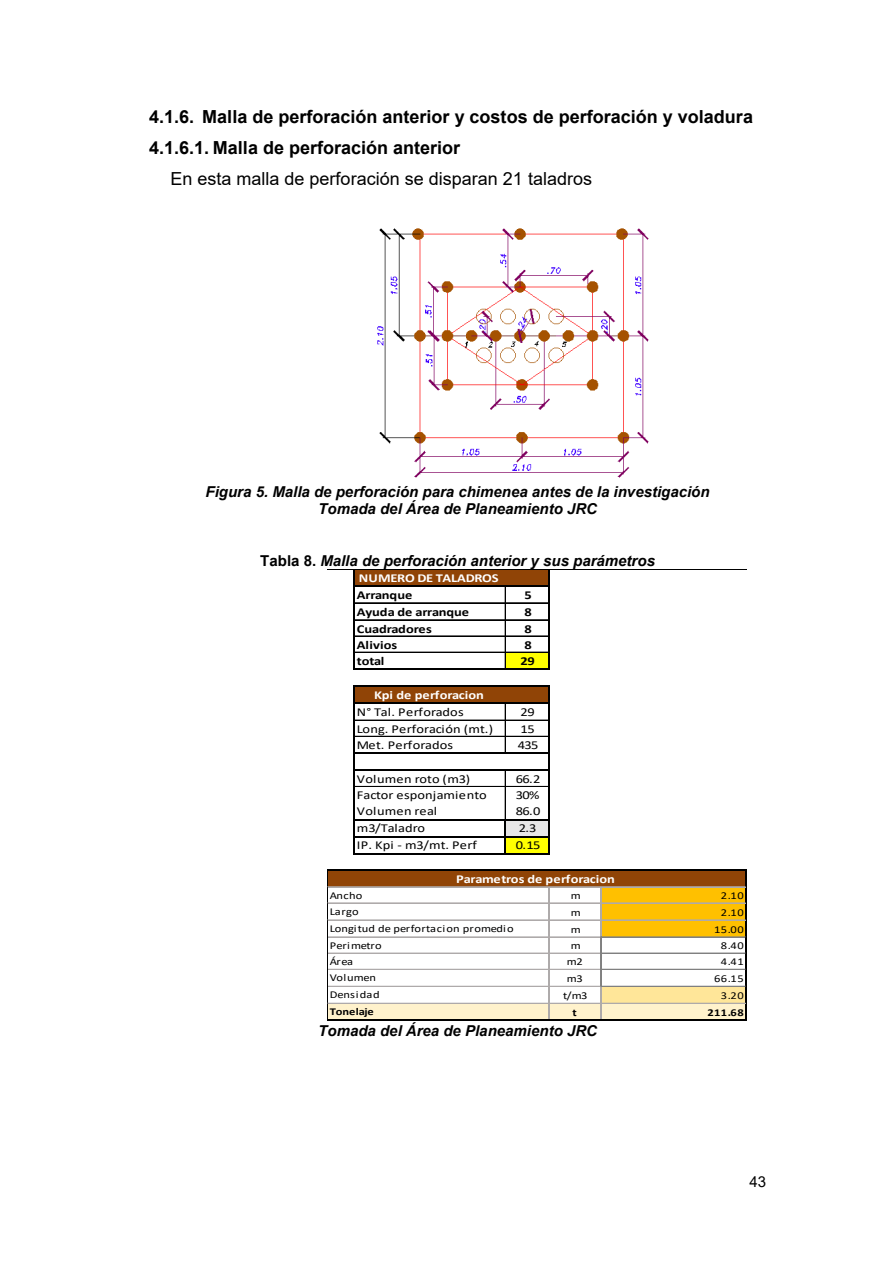
<style>
.page{position:relative;width:894px;height:1263px;background:#fff}
.page>*{position:absolute;margin:0;border:0;box-sizing:border-box;transform-origin:0 0}
.t1{font:700 18px "Arial";color:#000}
.t2{font:18px "Arial";color:#000}
.t3{font:italic 700 15px "Arial";color:#000}
.t4{font:15px "Arial";color:#000}
.InlineShape{font:12.15px "Calibri";letter-spacing:.005em;color:#000;scale:1.19 1}
.InlineShape-2{font:700 12.15px/17px "Calibri";letter-spacing:-.005em;color:#fff;scale:1.19 1}
.InlineShape-3{font:700 12.15px "Calibri";letter-spacing:-.005em;color:#000;scale:1.19 1}
.InlineShape-4{font:10.5px/16.6px "Calibri";letter-spacing:.015em;color:#000;scale:1.19 1}
.InlineShape-5{font:700 10.5px "Calibri";color:#000;scale:1.19 1}
.s1{font-style:normal}
.s2{color:#000}
.s3{font-weight:400;color:#000}
.s4{font-weight:700}
</style>
<div class="page">
<div style="left:354px;top:570px;width:195px;height:16px;background:#904406"></div>
<div style="left:505px;top:652px;width:44px;height:18px;background:#ff0"></div>
<div style="left:354px;top:686px;width:195px;height:18px;background:#904406"></div>
<div style="left:505px;top:819px;width:44px;height:18px;background:#e7e6e6"></div>
<div style="left:505px;top:836px;width:44px;height:18px;background:#ff0"></div>
<div style="left:328px;top:870px;width:418px;height:17px;background:#904406"></div>
<div style="left:600px;top:887px;width:146px;height:17px;background:#ffc000"></div>
<div style="left:600px;top:903px;width:146px;height:18px;background:#ffc000"></div>
<div style="left:600px;top:920px;width:146px;height:18px;background:#ffc000"></div>
<div style="left:600px;top:986px;width:146px;height:18px;background:#ffe699"></div>
<div style="left:328px;top:1003px;width:418px;height:18px;background:#fff2cc"></div>
<hr style="left:353px;top:570px;width:2px;height:100px;background:#000">
<hr style="left:547px;top:570px;width:2px;height:100px;background:#000">
<hr style="left:504px;top:586px;width:1px;height:82px;background:#000">
<hr style="left:505px;top:586px;width:1px;height:82px;background:#000">
<hr style="left:504px;top:704px;width:1px;height:48px;background:#000">
<hr style="left:505px;top:704px;width:1px;height:48px;background:#000">
<hr style="left:504px;top:771px;width:1px;height:48px;background:#000">
<hr style="left:505px;top:771px;width:1px;height:48px;background:#000">
<hr style="left:547px;top:687px;width:2px;height:167px;background:#000">
<hr style="left:328px;top:936px;width:272px;height:1px;background:#aeaaaa">
<hr style="left:328px;top:937px;width:272px;height:1px;background:#aeaaaa">
<hr style="left:600px;top:887px;width:1px;height:50px;background:#aeaaaa">
<hr style="left:328px;top:953px;width:272px;height:1px;background:#aeaaaa">
<hr style="left:328px;top:969px;width:272px;height:1px;background:#aeaaaa">
<hr style="left:328px;top:986px;width:272px;height:1px;background:#aeaaaa">
<hr style="left:600px;top:937px;width:1px;height:50px;background:#808080">
<hr style="left:327px;top:870px;width:1px;height:151px;background:#000">
<hr style="left:353px;top:685px;width:2px;height:169px;background:#000">
<hr style="left:548px;top:887px;width:1px;height:132px;background:#aeaaaa">
<hr style="left:744px;top:871px;width:2px;height:150px;background:#000">
<hr style="left:504px;top:820px;width:2px;height:34px;background:#000">
<hr style="left:600px;top:987px;width:1px;height:32px;background:#aeaaaa">
<hr style="left:328px;top:569px;width:418px;height:1px;background:#000">
<hr style="left:355px;top:585px;width:194px;height:1px;background:#000">
<hr style="left:355px;top:602px;width:192px;height:1px;background:#000">
<hr style="left:355px;top:603px;width:192px;height:1px;background:#000">
<hr style="left:355px;top:619px;width:192px;height:1px;background:#000">
<hr style="left:355px;top:620px;width:192px;height:1px;background:#000">
<hr style="left:355px;top:636px;width:192px;height:1px;background:#000">
<hr style="left:355px;top:652px;width:192px;height:1px;background:#000">
<hr style="left:355px;top:668px;width:194px;height:2px;background:#000">
<hr style="left:355px;top:685px;width:194px;height:2px;background:#000">
<hr style="left:355px;top:702px;width:194px;height:2px;background:#000">
<hr style="left:355px;top:720px;width:192px;height:1px;background:#000">
<hr style="left:355px;top:736px;width:192px;height:1px;background:#000">
<hr style="left:355px;top:752px;width:194px;height:2px;background:#000">
<hr style="left:355px;top:769px;width:194px;height:2px;background:#000">
<hr style="left:355px;top:786px;width:192px;height:1px;background:#000">
<hr style="left:355px;top:819px;width:194px;height:1px;background:#000">
<hr style="left:355px;top:836px;width:194px;height:1px;background:#000">
<hr style="left:355px;top:853px;width:194px;height:1px;background:#000">
<hr style="left:328px;top:870px;width:418px;height:1px;background:#000">
<hr style="left:328px;top:886px;width:416px;height:1px;background:#aeaaaa">
<hr style="left:328px;top:887px;width:416px;height:1px;background:#aeaaaa">
<hr style="left:328px;top:903px;width:416px;height:1px;background:#aeaaaa">
<hr style="left:328px;top:920px;width:416px;height:1px;background:#aeaaaa">
<hr style="left:601px;top:936px;width:143px;height:1px;background:#808080">
<hr style="left:601px;top:937px;width:143px;height:1px;background:#808080">
<hr style="left:601px;top:953px;width:143px;height:1px;background:#808080">
<hr style="left:601px;top:969px;width:143px;height:1px;background:#808080">
<hr style="left:601px;top:986px;width:143px;height:1px;background:#808080">
<hr style="left:328px;top:1003px;width:416px;height:1px;background:#aeaaaa">
<hr style="left:328px;top:1019px;width:418px;height:2px;background:#000">
<img style="left:377px;top:228px;width:272px;height:250px">
<h3 class="t1" style="left:149px;top:104px;width:605px">4.1.6. Malla de perforación anterior y costos de perforación y voladura</h3>
<h4 class="t1" style="left:149px;top:135px;width:312px">4.1.6.1. Malla de perforación anterior</h4>
<p class="t2" style="left:170px;top:167px;width:423px">En esta malla de perforación se disparan 21 taladros</p>
<p class="t3" style="left:205px;top:481px;width:505px">Figura 5. Malla de perforación para chimenea antes de la investigación</p>
<p class="t3" style="left:318px;top:499px;width:280px">Tomada del Área de Planeamiento JRC</p>
<p class="t3" style="left:260px;top:550px;width:396px"><span class="s1">Tabla 8.</span> Malla de perforación anterior y sus parámetros</p>
<p class="InlineShape-2" style="left:357px;top:569px;width:120px">NUMERO DE TALADROS<br><span class="s2">Arranque</span></p>
<p class="InlineShape-3" style="left:524px;top:586px;width:8px">5</p>
<p class="InlineShape-3" style="left:357px;top:603px;width:96px">Ayuda de arranque</p>
<p class="InlineShape-3" style="left:524px;top:603px;width:8px">8</p>
<p class="InlineShape-3" style="left:357px;top:620px;width:65px">Cuadradores</p>
<p class="InlineShape-3" style="left:524px;top:620px;width:8px">8</p>
<p class="InlineShape-3" style="left:357px;top:636px;width:35px">Alivios</p>
<p class="InlineShape-3" style="left:524px;top:636px;width:8px">8</p>
<p class="InlineShape-3" style="left:357px;top:652px;width:25px">total</p>
<p class="InlineShape-3" style="left:520px;top:652px;width:13px">29</p>
<p class="InlineShape-2" style="left:357px;top:686px;width:108px;text-indent:17px">Kpi de perforacion<br><span class="s3">N° Tal. Perforados</span></p>
<p class="InlineShape" style="left:520px;top:703px;width:13px">29</p>
<p class="InlineShape" style="left:357px;top:720px;width:116px">Long. Perforación (mt.)</p>
<p class="InlineShape" style="left:520px;top:720px;width:13px">15</p>
<p class="InlineShape" style="left:357px;top:737px;width:82px">Met. Perforados</p>
<p class="InlineShape" style="left:517px;top:737px;width:19px">435</p>
<p class="InlineShape" style="left:357px;top:771px;width:97px">Volumen roto (m3)</p>
<p class="InlineShape" style="left:515px;top:771px;width:22px">66.2</p>
<p class="InlineShape" style="left:357px;top:787px;width:111px">Factor esponjamiento</p>
<p class="InlineShape" style="left:515px;top:787px;width:22px">30%</p>
<p class="InlineShape" style="left:357px;top:803px;width:69px">Volumen real</p>
<p class="InlineShape" style="left:515px;top:803px;width:22px">86.0</p>
<p class="InlineShape" style="left:357px;top:820px;width:59px">m3/Taladro</p>
<p class="InlineShape" style="left:518px;top:820px;width:17px">2.3</p>
<p class="InlineShape" style="left:357px;top:837px;width:102px">IP. Kpi - m3/mt. Perf</p>
<p class="InlineShape" style="left:515px;top:837px;width:22px">0.15</p>
<p class="InlineShape-2" style="left:456px;top:870px;width:135px">Parametros de perforacion</p>
<p class="InlineShape-4" style="left:330px;top:887px;width:156px">Ancho<br>Largo<br>Longitud de perfortacion promedio<br>Perimetro</p>
<p class="InlineShape-4" style="left:570px;top:887px;width:10px">m</p>
<p class="InlineShape-4" style="left:720px;top:887px;width:21px">2.10</p>
<p class="InlineShape-4" style="left:570px;top:904px;width:10px">m</p>
<p class="InlineShape-4" style="left:720px;top:904px;width:21px">2.10</p>
<p class="InlineShape-4" style="left:570px;top:921px;width:10px">m</p>
<p class="InlineShape-4" style="left:714px;top:921px;width:26px">15.00</p>
<p class="InlineShape-4" style="left:570px;top:937px;width:10px">m</p>
<p class="InlineShape-4" style="left:720px;top:937px;width:21px">8.40</p>
<p class="InlineShape-4" style="left:566px;top:953px;width:15px">m2</p>
<p class="InlineShape-4" style="left:720px;top:953px;width:21px">4.41</p>
<p class="InlineShape-4" style="left:566px;top:970px;width:15px">m3</p>
<p class="InlineShape-4" style="left:713px;top:970px;width:26px">66.15</p>
<p class="InlineShape-4" style="left:562px;top:987px;width:22px">t/m3</p>
<p class="InlineShape-4" style="left:720px;top:987px;width:21px">3.20</p>
<p class="InlineShape-5" style="left:572px;top:1005px;width:5px">t</p>
<p class="InlineShape-5" style="left:707px;top:1005px;width:32px">211.68</p>
<p class="InlineShape-4" style="left:330px;top:953px;width:21px">Área</p>
<p class="InlineShape-4" style="left:330px;top:969px;width:43px">Volumen<br>Densidad<br><span class="s4">Tonelaje</span></p>
<p class="t3" style="left:318px;top:1021px;width:280px">Tomada del Área de Planeamiento JRC</p>
<p class="t4" style="left:749px;top:1171px;width:18px">43</p>
</div>
